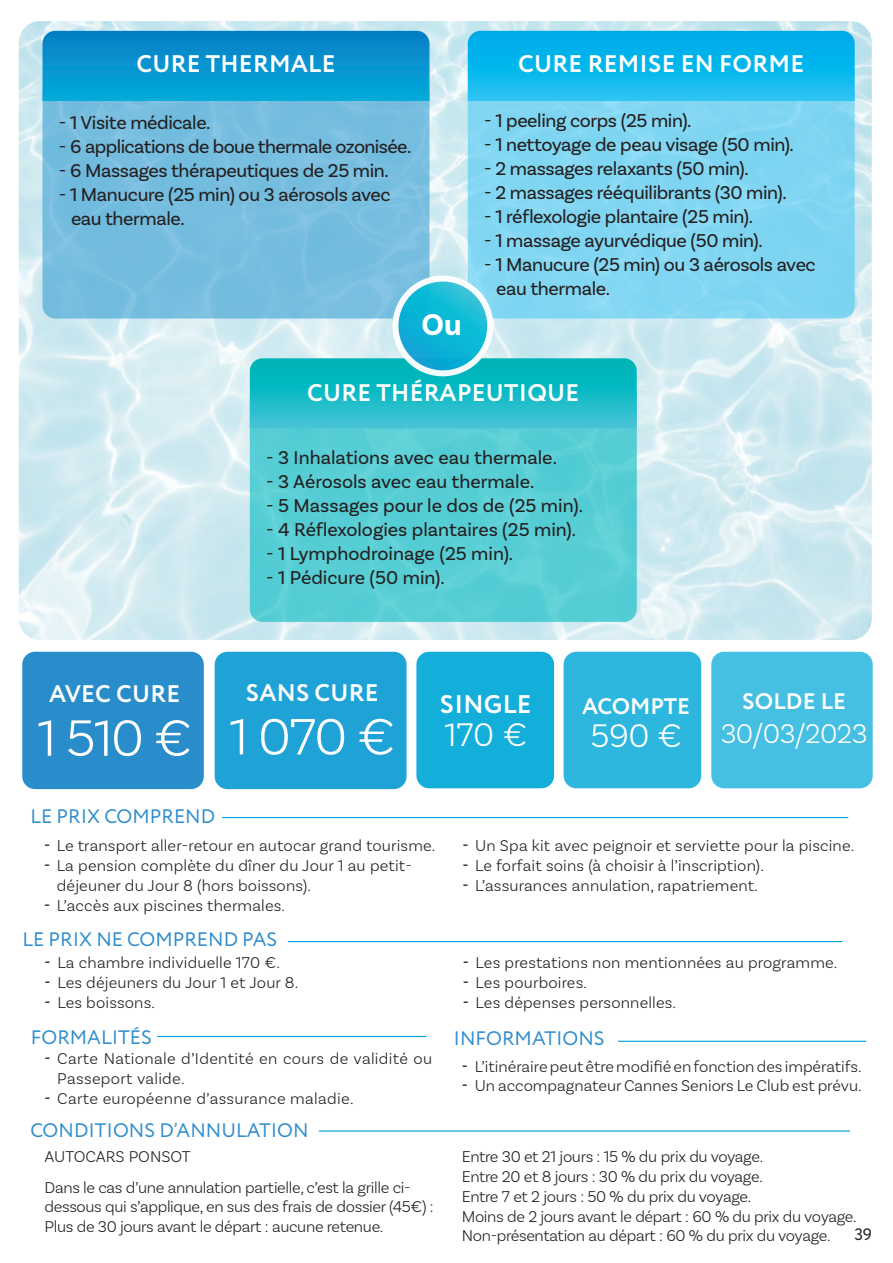
<style>
.page{position:relative;width:893px;height:1263px;background:#fff}
.page>*{position:absolute;margin:0;border:0;box-sizing:border-box;transform-origin:0 0}
.t1{font:300 54px "Basic Sans";letter-spacing:-.03em;color:#fff}
.t2{font:300 34.5px "Basic Sans";letter-spacing:-.005em;color:#fff}
.t3{font:700 31.5px "Basic Sans";color:#fff}
.t4{font:300 28.5px "Basic Sans";letter-spacing:-.02em;color:#fff}
.t5{font:700 25.5px "Circe";letter-spacing:.01em;color:#fff}
.t6{font:700 24px "Circe";letter-spacing:.01em;color:#fff}
.t7{font:700 22.5px "Circe";color:#fff}
.t8{font:19.5px "Basic Sans";letter-spacing:-.02em;color:#231f20}
.t9{font:19.5px "Basic Sans";color:#231f20}
.t10{font:19.5px "Circe";color:#328ecd}
.t11{font:300 16.5px/19.8px "Basic Sans";letter-spacing:.005em;color:#231f20}
.t12{font:300 16.5px/19.8px "Basic Sans";letter-spacing:-.02em;color:#231f20}
.t13{font:16.5px "Circe";color:#231f20}
.s1{font-family:"Lato";font-weight:400}
</style>
<div class="page">
<img style="left:19px;top:21px;width:853px;height:619px">
<div style="left:43px;top:79px;width:386px;height:240px;background:#75bddf;border-radius:13px"></div>
<svg style="left:43px;top:31px;width:386px;height:70px;background:#0594cf"></svg>
<div style="left:468px;top:79px;width:387px;height:240px;background:#80d6f2;border-radius:13px"></div>
<svg style="left:468px;top:31px;width:387px;height:70px;background:#0cb7ed"></svg>
<div style="left:250px;top:382px;width:387px;height:240px;background:#57ced5;border-radius:13px"></div>
<svg style="left:250px;top:264px;width:387px;height:164px"></svg>
<div style="left:22px;top:652px;width:182px;height:137px;background:#288dca;border-radius:13px"></div>
<div style="left:416px;top:652px;width:138px;height:136px;background:#14aeda;border-radius:13px"></div>
<div style="left:564px;top:652px;width:137px;height:136px;background:#2db7de;border-radius:13px"></div>
<div style="left:711px;top:652px;width:162px;height:136px;background:#45bfe2;border-radius:13px"></div>
<div style="left:215px;top:652px;width:192px;height:137px;background:#1fa3d7;border-radius:13px"></div>
<hr style="left:222px;top:817px;width:626px;height:1px;background:#0ca2d8">
<hr style="left:288px;top:941px;width:554px;height:1px;background:#0ca2d8">
<hr style="left:319px;top:1130px;width:531px;height:1px;background:#0ca2d8">
<hr style="left:157px;top:1036px;width:270px;height:1px;background:#0ca2d8">
<hr style="left:618px;top:1041px;width:248px;height:1px;background:#0ca2d8">
<p class="t6" style="left:137px;top:47px;width:200px">CURE THERMALE</p>
<p class="t6" style="left:518px;top:47px;width:287px">CURE REMISE EN FORME</p>
<p class="t8" style="left:59px;top:111px;width:153px">- 1 Visite médicale.</p>
<p class="t8" style="left:59px;top:135px;width:354px">- 6 applications de boue thermale ozonisée.</p>
<p class="t8" style="left:59px;top:159px;width:331px">- 6 Massages thérapeutiques de 25 min.</p>
<p class="t8" style="left:59px;top:183px;width:333px">- 1 Manucure (25 min) ou 3 aérosols avec</p>
<p class="t8" style="left:71px;top:207px;width:115px">eau thermale.</p>
<p class="t3" style="left:421px;top:305px;width:42px">Ou</p>
<p class="t8" style="left:484px;top:109px;width:209px">- 1 peeling corps (25 min).</p>
<p class="t8" style="left:484px;top:133px;width:311px">- 1 nettoyage de peau visage (50 min).</p>
<p class="t8" style="left:484px;top:157px;width:266px">- 2 massages relaxants (50 min).</p>
<p class="t8" style="left:484px;top:181px;width:304px">- 2 massages rééquilibrants (30 min).</p>
<p class="t8" style="left:484px;top:205px;width:270px">- 1 réflexologie plantaire (25 min).</p>
<p class="t8" style="left:484px;top:229px;width:280px">- 1 massage ayurvédique (50 min).</p>
<p class="t8" style="left:484px;top:253px;width:333px">- 1 Manucure (25 min) ou 3 aérosols avec</p>
<p class="t8" style="left:496px;top:277px;width:115px">eau thermale.</p>
<p class="t6" style="left:307px;top:377px;width:274px">CURE THÉRAPEUTIQUE</p>
<p class="t6" style="left:49px;top:677px;width:132px">AVEC CURE</p>
<p class="t1" style="left:37px;top:706px;width:156px">1 510 €</p>
<p class="t9" style="left:266px;top:446px;width:292px">- 3 Inhalations avec eau thermale.</p>
<p class="t9" style="left:266px;top:470px;width:270px">- 3 Aérosols avec eau thermale.</p>
<p class="t9" style="left:266px;top:494px;width:318px">- 5 Massages pour le dos de (25 min).</p>
<p class="t9" style="left:266px;top:518px;width:311px">- 4 Réflexologies plantaires (25 min).</p>
<p class="t9" style="left:266px;top:542px;width:249px">- 1 Lymphodroinage (25 min).</p>
<p class="t9" style="left:266px;top:566px;width:180px">- 1 Pédicure (50 min).</p>
<p class="t6" style="left:246px;top:676px;width:134px">SANS CURE</p>
<p class="t1" style="left:229px;top:704px;width:167px">1 070 €</p>
<p class="t5" style="left:440px;top:687px;width:93px">SINGLE</p>
<p class="t2" style="left:444px;top:714px;width:84px">170 €</p>
<p class="t7" style="left:582px;top:691px;width:110px">ACOMPTE</p>
<p class="t2" style="left:590px;top:715px;width:93px">590 €</p>
<p class="t7" style="left:742px;top:686px;width:106px">SOLDE LE</p>
<p class="t4" style="left:721px;top:716px;width:148px">30/03/2023</p>
<p class="t10" style="left:30px;top:803px;width:186px">LE PRIX COMPREND</p>
<p class="t11" style="left:44px;top:835px;width:393px"><span class="s1">҃</span> Le transport aller-retour en autocar grand tourisme.</p>
<p class="t11" style="left:57px;top:855px;width:356px;text-indent:-13px"><span class="s1">҃</span> La pension complète du dîner du Jour 1 au petit&shy;déjeuner du Jour 8 (hors boissons).</p>
<p class="t11" style="left:44px;top:895px;width:242px"><span class="s1">҃</span> L’accès aux piscines thermales.</p>
<p class="t10" style="left:22px;top:927px;width:256px">LE PRIX NE COMPREND PAS</p>
<p class="t11" style="left:45px;top:952px;width:237px"><span class="s1">҃</span> La chambre individuelle 170 €.</p>
<p class="t11" style="left:45px;top:972px;width:255px"><span class="s1">҃</span> Les déjeuners du Jour 1 et Jour 8.</p>
<p class="t11" style="left:45px;top:992px;width:112px"><span class="s1">҃</span> Les boissons.</p>
<p class="t11" style="left:462px;top:835px;width:393px"><span class="s1">҃</span> Un Spa kit avec peignoir et serviette pour la piscine.</p>
<p class="t11" style="left:462px;top:855px;width:303px"><span class="s1">҃</span> Le forfait soins (à choisir à l’inscription).</p>
<p class="t11" style="left:462px;top:875px;width:297px"><span class="s1">҃</span> L’assurances annulation, rapatriement.</p>
<p class="t11" style="left:463px;top:952px;width:376px"><span class="s1">҃</span> Les prestations non mentionnées au programme.</p>
<p class="t11" style="left:463px;top:972px;width:126px"><span class="s1">҃</span> Les pourboires.</p>
<p class="t11" style="left:463px;top:992px;width:215px"><span class="s1">҃</span> Les dépenses personnelles.</p>
<p class="t10" style="left:31px;top:1025px;width:122px">FORMALITÉS</p>
<p class="t10" style="left:453px;top:1025px;width:153px">INFORMATIONS</p>
<p class="t11" style="left:462px;top:1056px;width:401px"><span class="s1">҃</span> L’itinéraire peut être modifié en fonction des impératifs.</p>
<p class="t11" style="left:462px;top:1076px;width:401px"><span class="s1">҃</span> Un accompagnateur Cannes Seniors Le Club est prévu.</p>
<p class="t11" style="left:57px;top:1049px;width:377px;text-indent:-13px"><span class="s1">҃</span> Carte Nationale d’Identité en cours de validité ou<br>Passeport valide.</p>
<p class="t11" style="left:45px;top:1088px;width:310px"><span class="s1">҃</span> Carte européenne d’assurance maladie.</p>
<p class="t10" style="left:30px;top:1117px;width:280px">CONDITIONS D’ANNULATION</p>
<p class="t11" style="left:45px;top:1146px;width:147px">AUTOCARS PONSOT</p>
<p class="t12" style="left:45px;top:1177px;width:391px">Dans le cas d’une annulation partielle, c’est la grille ci&shy;dessous qui s’applique, en sus des frais de dossier (45€) :</p>
<p class="t12" style="left:45px;top:1216px;width:340px">Plus de 30 jours avant le départ : aucune retenue.</p>
<p class="t12" style="left:462px;top:1146px;width:396px">Entre 30 et 21 jours : 15 % du prix du voyage.<br>Entre 20 et 8 jours : 30 % du prix du voyage.<br>Entre 7 et 2 jours : 50 % du prix du voyage.<br>Moins de 2 jours avant le départ : 60 % du prix du voyage.</p>
<p class="t12" style="left:462px;top:1226px;width:370px">Non-présentation au départ : 60 % du prix du voyage.</p>
<p class="t13" style="left:854px;top:1223px;width:19px">39</p>
</div>
